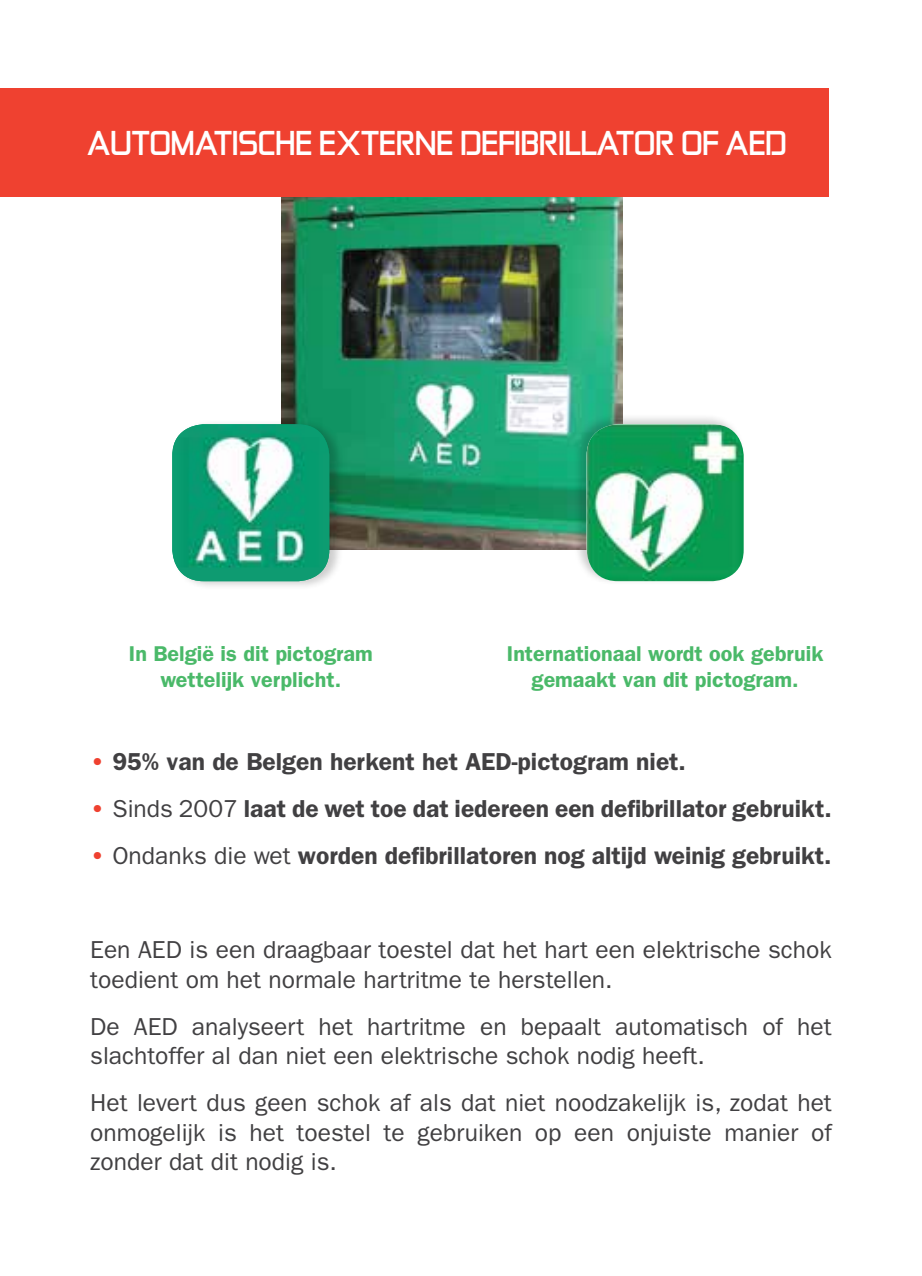
<style>
.page{position:relative;width:922px;height:1276px;background:#fff}
.page>*{position:absolute;margin:0;border:0;box-sizing:border-box;transform-origin:0 0}
.t1{font:700 30.75px "Zekton Rg";color:#fff}
.t2{font:24.5px/29.5px "ITC Franklin Gothic Std";color:#414042}
.t3{font:600 24.5px "ITC Franklin Gothic Std";color:#414042}
.t4{font:600 21.5px/25.8px "ITC Franklin Gothic Std";color:#4ab969;text-align:center}
.s1{color:#ef4130}
.s2{font-weight:400}
</style>
<div class="page">
<img style="left:282px;top:197px;width:340px;height:353px">
<hr style="left:921px;top:741px;width:1px;height:87px;background:#ef4130">
<div style="left:171px;top:418px;width:173px;height:173px;background:#000;opacity:.2"></div>
<img style="left:172px;top:424px;width:157px;height:157px">
<div style="left:572px;top:413px;width:173px;height:172px;background:#000;opacity:.2"></div>
<img style="left:586px;top:424px;width:157px;height:157px">
<div style="left:0;top:88px;width:828px;height:109px;background:#ef4130"></div>
<p class="t1" style="left:87px;top:123px;width:701px">AUTOMATISCHE EXTERNE DEFIBRILLATOR OF AED</p>
<p class="t4" style="left:129px;top:640px;width:245px">In België is dit pictogram wettelijk verplicht.</p>
<p class="t4" style="left:506px;top:640px;width:318px">Internationaal wordt ook gebruik gemaakt van dit pictogram.</p>
<p class="t3" style="left:90px;top:747px;width:597px"><span class="s1">•</span> 95% van de Belgen herkent het AED-pictogram niet.</p>
<p class="t3" style="left:90px;top:794px;width:742px"><span class="s1">•</span> <span class="s2">Sinds 2007</span> laat de wet toe dat iedereen een defibrillator gebruikt.</p>
<p class="t3" style="left:90px;top:841px;width:742px"><span class="s1">•</span> <span class="s2">Ondanks die wet</span> worden defibrillatoren nog altijd weinig gebruikt.</p>
<p class="t2" style="left:90px;top:935px;width:742px">Een AED is een draagbaar toestel dat het hart een elektrische schok toedient om het normale hartritme te herstellen.</p>
<p class="t2" style="left:90px;top:1012px;width:742px">De AED analyseert het hartritme en bepaalt automatisch of het slachtoffer al dan niet een elektrische schok nodig heeft.</p>
<p class="t2" style="left:90px;top:1088px;width:743px;text-align:justify">Het levert dus geen schok af als dat niet noodzakelijk is, zodat het onmogelijk is het toestel te gebruiken op een onjuiste manier of zonder dat dit nodig is.</p>
</div>
